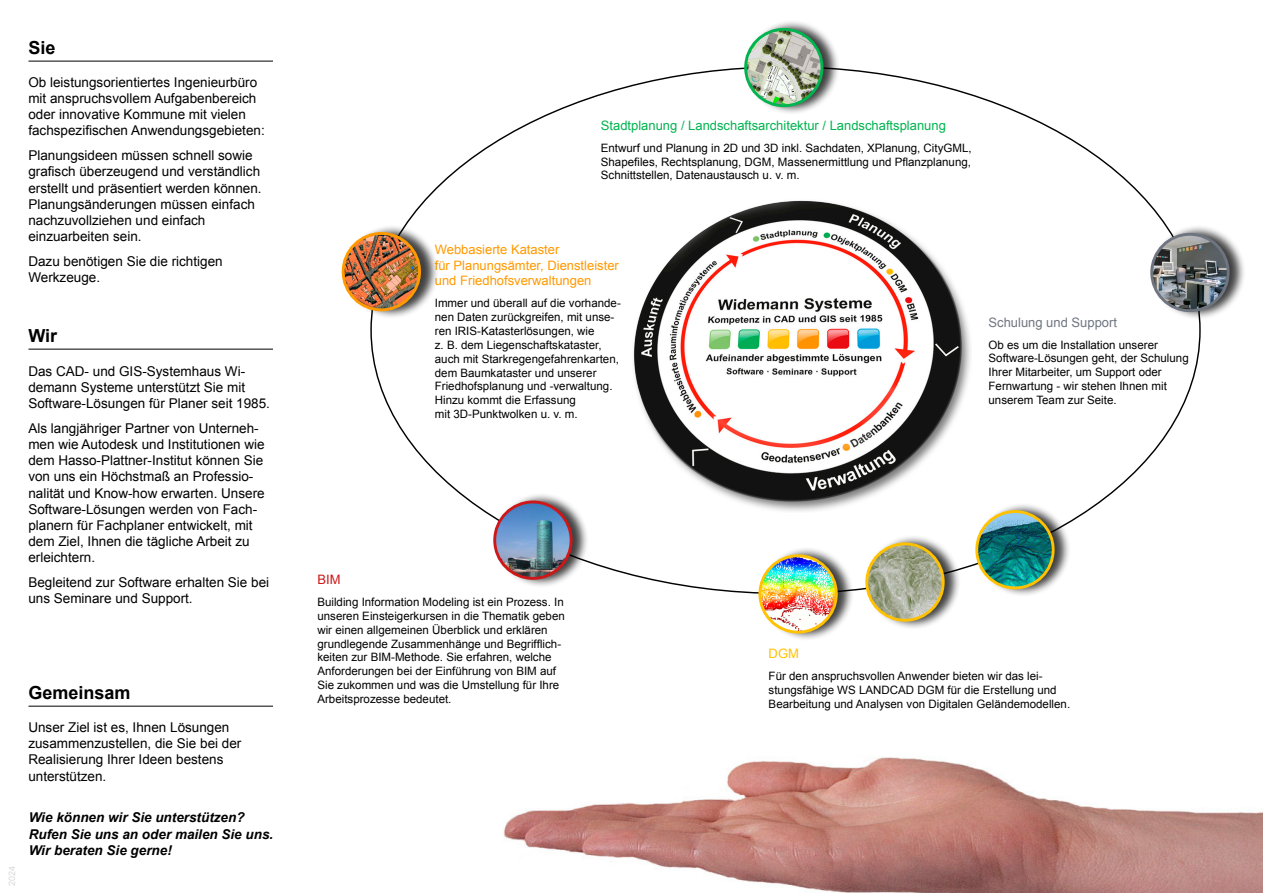
<style>
.page{position:relative;width:1263px;height:893px;background:#fff}
.page>*{position:absolute;margin:0;border:0;box-sizing:border-box;transform-origin:0 0}
.FS_Satz_01{font:700 18px "Arial";color:#000}
.FS_Absatz{font:13.5px/16.2px "Arial";color:#000}
.t1{font:italic 700 13.5px/16.2px "Arial";color:#000}
.FS_Satz_02{font:13.05px/15.6px "Arial";color:#ff9a00}
.FS_Satz_02-2{font:13.05px "Arial";color:#00b44f}
.FS_Satz_02-3{font:13.05px "Arial";color:#6f7580}
.FS_Satz_02-4{font:13.05px "Arial";color:#ffc100}
.FS_Satz_02-5{font:13.05px "Arial";color:#cd1719}
.FS_Absatz-2{font:11.55px/13.8px "Arial";color:#000}
.t2{font:9px "Arial";color:#dadad9}
</style>
<div class="page">
<img style="left:503px;top:757px;width:759px;height:136px">
<hr style="left:28px;top:61px;width:245px;height:1px;background:#000">
<hr style="left:28px;top:349px;width:245px;height:1px;background:#000">
<hr style="left:28px;top:706px;width:245px;height:1px;background:#000">
<div style="left:745px;top:20px;width:95px;height:95px;background:#000;opacity:.75"></div>
<img style="left:746px;top:29px;width:76px;height:77px;border-radius:38px">
<div style="left:744px;top:28px;width:79px;height:79px;border:3px solid #00b44f;border-radius:50%"></div>
<div style="left:1151px;top:225px;width:95px;height:95px;background:#000;opacity:.75"></div>
<img style="left:1152px;top:234px;width:76px;height:77px;border-radius:38px">
<div style="left:1150px;top:233px;width:79px;height:79px;border:3px solid #6f7580;border-radius:50%"></div>
<div style="left:494px;top:493px;width:95px;height:95px;background:#000;opacity:.75"></div>
<img style="left:495px;top:502px;width:76px;height:76px;border-radius:38px">
<div style="left:493px;top:501px;width:79px;height:79px;border:3px solid #cd1719;border-radius:50%"></div>
<div style="left:759px;top:547px;width:95px;height:95px;background:#000;opacity:.75"></div>
<img style="left:760px;top:556px;width:76px;height:76px;border-radius:38px">
<div style="left:758px;top:554px;width:80px;height:80px;border:3px solid #ffc100;border-radius:50%"></div>
<div style="left:976px;top:502px;width:95px;height:95px;background:#000;opacity:.75"></div>
<img style="left:977px;top:512px;width:76px;height:75px">
<div style="left:975px;top:510px;width:79px;height:79px;border:3px solid #ffc100;border-radius:50%"></div>
<div style="left:866px;top:535px;width:95px;height:95px;background:#000;opacity:.75"></div>
<img style="left:867px;top:544px;width:76px;height:76px;border-radius:38px">
<div style="left:865px;top:542px;width:80px;height:80px;border:3px solid #ffc100;border-radius:50%"></div>
<div style="left:344px;top:224px;width:96px;height:95px;background:#000;opacity:.75"></div>
<img style="left:343px;top:233px;width:77px;height:77px;border-radius:38px">
<div style="left:342px;top:232px;width:79px;height:79px;border:3px solid #ff9a00;border-radius:50%"></div>
<img style="left:633px;top:200px;width:338px;height:312px">
<p class="FS_Satz_01" style="left:28px;top:35px;width:29px">Sie</p>
<p class="FS_Absatz" style="left:28px;top:74px;width:238px">Ob leistungsorientiertes Ingenieurbüro mit anspruchsvollem Aufgabenbereich oder innovative Kommune mit vielen fachspezifischen Anwendungsgebieten:</p>
<p class="FS_Absatz" style="left:28px;top:148px;width:235px">Planungsideen müssen schnell sowie grafisch überzeugend und verständlich erstellt und präsentiert werden können.<br>Planungsänderungen müssen einfach nachzuvollziehen und einfach einzuarbeiten sein.</p>
<p class="FS_Absatz" style="left:28px;top:253px;width:196px">Dazu benötigen Sie die richtigen<br>Werkzeuge.</p>
<p class="FS_Satz_01" style="left:28px;top:324px;width:30px">Wir</p>
<p class="FS_Absatz" style="left:28px;top:363px;width:243px">Das CAD- und GIS-Systemhaus Wi&shy;demann Systeme unterstützt Sie mit<br>Software-Lösungen für Planer seit 1985.</p>
<p class="FS_Absatz" style="left:28px;top:420px;width:238px">Als langjähriger Partner von Unterneh&shy;men wie Autodesk und Institutionen wie dem Hasso-Plattner-Institut können Sie von uns ein Höchstmaß an Professio&shy;nalität und Know-how erwarten. Unsere Software-Lösungen werden von Fach&shy;planern für Fachplaner entwickelt, mit dem Ziel, Ihnen die tägliche Arbeit zu erleichtern.</p>
<p class="FS_Absatz" style="left:28px;top:574px;width:242px">Begleitend zur Software erhalten Sie bei uns Seminare und Support.</p>
<p class="t2" style="left:6px;top:886px;width:22px;rotate:-90deg">2024</p>
<p class="FS_Satz_01" style="left:28px;top:680px;width:104px">Gemeinsam</p>
<p class="FS_Absatz" style="left:28px;top:719px;width:215px">Unser Ziel ist es, Ihnen Lösungen zusammenzustellen, die Sie bei der<br>Realisierung Ihrer Ideen bestens unterstützen.</p>
<p class="t1" style="left:29px;top:810px;width:246px">Wie können wir Sie unterstützen?<br>Rufen Sie uns an oder mailen Sie uns.<br>Wir beraten Sie gerne!</p>
<p class="FS_Satz_02-2" style="left:601px;top:117px;width:347px">Stadtplanung / Landschaftsarchitektur / Landschaftsplanung</p>
<p class="FS_Absatz-2" style="left:601px;top:141px;width:372px;text-align:justify">Entwurf und Planung in 2D und 3D inkl. Sachdaten, XPlanung, CityGML, Shapefiles, Rechtsplanung, DGM, Massenermittlung und Pflanzplanung, Schnittstellen, Datenaustausch u. v. m.</p>
<p class="FS_Satz_02" style="left:435px;top:242px;width:186px">Webbasierte Kataster<br>für Planungsämter, Dienstleister und Friedhofsverwaltungen</p>
<p class="FS_Absatz-2" style="left:435px;top:296px;width:188px">Immer und überall auf die vorhande&shy;nen Daten zurückgreifen, mit unse&shy;ren IRIS-Katasterlösungen, wie<br>z. B. dem Liegenschaftskataster, auch mit Starkregengefahrenkarten, dem Baumkataster und unserer<br>Friedhofsplanung und -verwaltung.<br>Hinzu kommt die Erfassung<br>mit 3D-Punktwolken u. v. m.</p>
<p class="FS_Satz_02-3" style="left:988px;top:313px;width:130px">Schulung und Support</p>
<p class="FS_Absatz-2" style="left:988px;top:338px;width:202px">Ob es um die Installation unserer Software-Lösungen geht, der Schulung Ihrer Mitarbeiter, um Support oder Fernwartung - wir stehen Ihnen mit unserem Team zur Seite.</p>
<p class="FS_Satz_02-5" style="left:317px;top:571px;width:25px">BIM</p>
<p class="FS_Absatz-2" style="left:317px;top:595px;width:249px">Building Information Modeling ist ein Prozess. In unseren Einsteigerkursen in die Thematik geben wir einen allgemeinen Überblick und erklären grundlegende Zusammenhänge und Begrifflich&shy;keiten zur BIM-Methode. Sie erfahren, welche Anforderungen bei der Einführung von BIM auf Sie zukommen und was die Umstellung für Ihre Arbeitsprozesse bedeutet.</p>
<p class="FS_Satz_02-4" style="left:769px;top:645px;width:32px">DGM</p>
<p class="FS_Absatz-2" style="left:769px;top:669px;width:303px">Für den anspruchsvollen Anwender bieten wir das lei&shy;stungsfähige WS LANDCAD DGM für die Erstellung und<br>Bearbeitung und Analysen von Digitalen Geländemodellen.</p>
</div>
